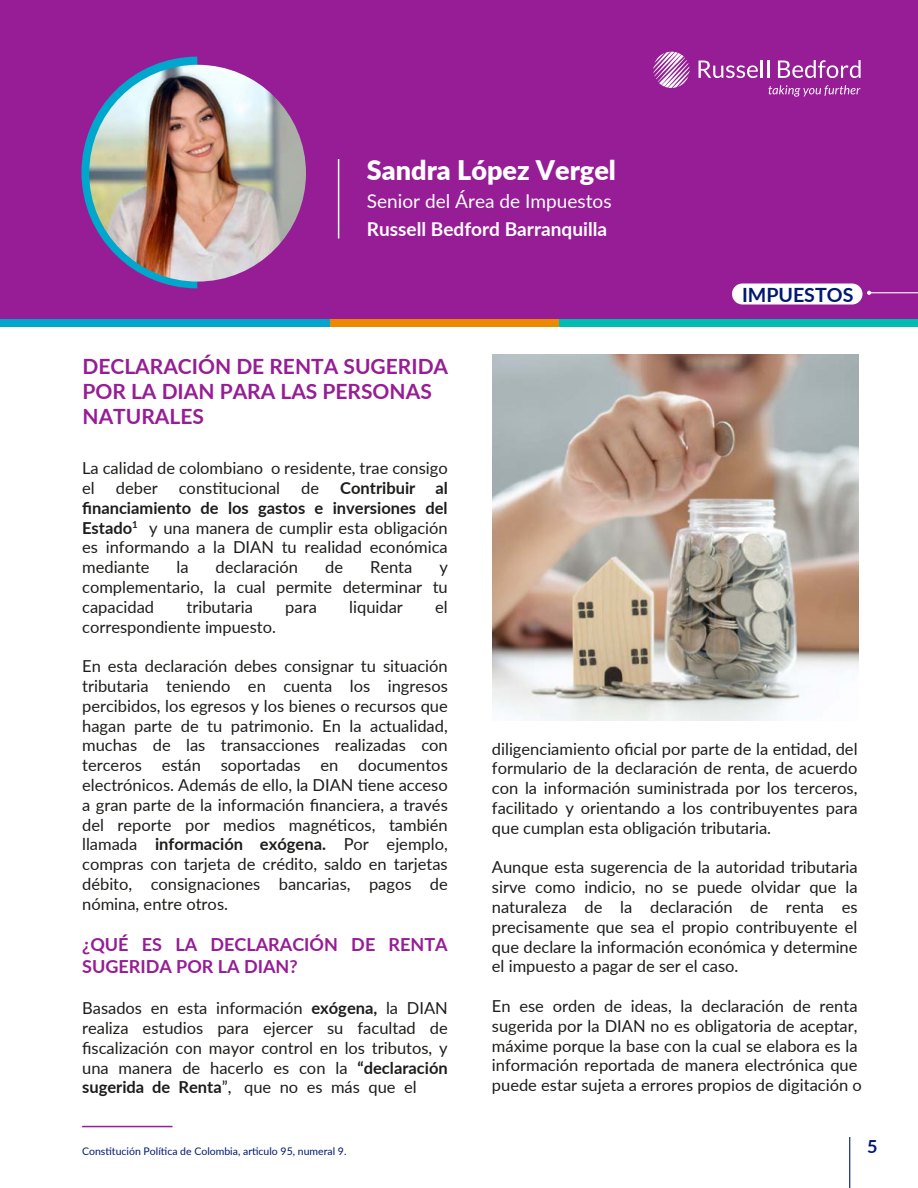
<style>
.page{position:relative;width:918px;height:1188px;background:#fff}
.page>*{position:absolute;margin:0;border:0;box-sizing:border-box;transform-origin:0 0}
.t1{font:900 27px "Lato";color:#fff}
.t2{font:700 21px/25.2px "Lato";color:#961d95}
.t3{font:700 19.65px "Lato";color:#001871}
.t4{font:700 19.05px "Lato";color:#fff}
.t5{font:19.05px "Lato";color:#fff}
.t6{font:700 18px/21.6px "Lato";color:#961d95}
.t7{font:700 18px "Lato";color:#001871}
.t8{font:16.5px/19.8px "Lato";color:#1d1d1b;text-align:justify}
.t9{font:10.5px "Lato";color:#001871}
.s1{font-weight:700}
</style>
<div class="page">
<hr style="left:849px;top:1137px;width:1px;height:51px;background:#001871">
<div style="left:0;top:0;width:918px;height:324px;background:#961d95"></div>
<div style="left:0;top:320px;width:360px;height:7px;background:#00a7cc"></div>
<div style="left:330px;top:320px;width:366px;height:7px;background:#eb8900"></div>
<div style="left:560px;top:320px;width:358px;height:7px;background:#00bdb1"></div>
<svg style="left:653px;top:52px;width:37px;height:36px"></svg>
<svg style="left:699px;top:60px;width:70px;height:18px"></svg>
<svg style="left:778px;top:60px;width:83px;height:18px"></svg>
<svg style="left:768px;top:85px;width:92px;height:12px"></svg>
<svg style="left:81px;top:57px;width:116px;height:231px"></svg>
<img style="left:89px;top:65px;width:217px;height:217px;border-radius:108px">
<hr style="left:869px;top:292px;width:49px;height:1px;background:#fff">
<svg style="left:867px;top:291px;width:4px;height:4px"></svg>
<hr style="left:338px;top:159px;width:1px;height:79px;background:#fff">
<div style="left:732px;top:284px;width:130px;height:20px;background:#fff;border-radius:10px"></div>
<img style="left:492px;top:354px;width:366px;height:366px">
<hr style="left:82px;top:1126px;width:90px;height:1px;background:#961d95">
<h1 class="t1" style="left:367px;top:150px;width:251px">Sandra López Vergel</h1>
<p class="t5" style="left:367px;top:187px;width:246px">Senior del Área de Impuestos</p>
<p class="t4" style="left:367px;top:218px;width:242px">Russell Bedford Barranquilla</p>
<p class="t2" style="left:82px;top:353px;width:367px">DECLARACIÓN DE RENTA SUGERIDA<br>POR LA DIAN PARA LAS PERSONAS<br>NATURALES</p>
<p class="t3" style="left:742px;top:284px;width:113px">IMPUESTOS</p>
<p class="t8" style="left:82px;top:458px;width:367px">La calidad de colombiano o residente, trae consigo el</p>
<p class="t8" style="left:116px;top:477px;width:43px">deber</p>
<p class="t8" style="left:179px;top:477px;width:103px">constitucional</p>
<p class="t8" style="left:301px;top:477px;width:19px">de</p>
<p class="t8" style="left:82px;top:477px;width:367px;text-indent:258px"><span class="s1">Contribuir al financiamiento de los gastos e inversiones del Estado</span><sup>1</sup> y una manera de cumplir esta obligación es informando a la DIAN tu realidad económica mediante</p>
<p class="t8" style="left:177px;top:557px;width:14px">la</p>
<p class="t8" style="left:216px;top:557px;width:84px">declaración</p>
<p class="t8" style="left:325px;top:557px;width:19px">de</p>
<p class="t8" style="left:370px;top:557px;width:44px">Renta</p>
<p class="t8" style="left:82px;top:557px;width:367px;text-indent:357px">y complementario, la cual permite determinar tu capacidad</p>
<p class="t8" style="left:186px;top:596px;width:68px">tributaria</p>
<p class="t8" style="left:285px;top:596px;width:33px">para</p>
<p class="t8" style="left:349px;top:596px;width:55px">liquidar</p>
<p class="t8" style="left:435px;top:596px;width:14px">el</p>
<p class="t8" style="left:82px;top:616px;width:195px">correspondiente impuesto.</p>
<p class="t8" style="left:82px;top:656px;width:367px">En esta declaración debes consignar tu situación tributaria teniendo en cuenta los ingresos percibidos, los egresos y los bienes o recursos que hagan parte de tu patrimonio. En la actualidad, muchas de las transacciones realizadas con terceros están soportadas en documentos electrónicos. Además de ello, la DIAN tiene acceso a gran parte de la información financiera, a través del reporte por medios magnéticos, también llamada <span class="s1">información exógena.</span> Por ejemplo, compras con tarjeta de crédito, saldo en tarjetas débito, consignaciones bancarias, pagos de nómina, entre otros.</p>
<p class="t6" style="left:82px;top:934px;width:367px">¿QUÉ ES LA DECLARACIÓN DE RENTA<br>SUGERIDA POR LA DIAN?</p>
<p class="t8" style="left:82px;top:998px;width:367px">Basados en esta información <span class="s1">exógena,</span> la DIAN realiza estudios para ejercer su facultad de fiscalización con mayor control en los tributos, y una manera de hacerlo es con la <span class="s1">“declaración sugerida de Renta</span>”, que no es más que el</p>
<p class="t8" style="left:492px;top:738px;width:367px">diligenciamiento oficial por parte de la entidad, del formulario de la declaración de renta, de acuerdo con la información suministrada por los terceros, facilitado y orientando a los contribuyentes para que cumplan esta obligación tributaria.</p>
<p class="t8" style="left:492px;top:857px;width:367px">Aunque esta sugerencia de la autoridad tributaria sirve como indicio, no se puede olvidar que la naturaleza de la declaración de renta es precisamente que sea el propio contribuyente el que declare la información económica y determine el impuesto a pagar de ser el caso.</p>
<p class="t8" style="left:492px;top:995px;width:371px;text-align:left">En ese orden de ideas, la declaración de renta sugerida por la DIAN no es obligatoria de aceptar, máxime porque la base con la cual se elabora es la información reportada de manera electrónica que puede estar sujeta a errores propios de digitación o</p>
<p class="t9" style="left:82px;top:1144px;width:266px">Constitución Política de Colombia, articulo 95, numeral 9.</p>
<p class="t7" style="left:867px;top:1136px;width:12px">5</p>
</div>
